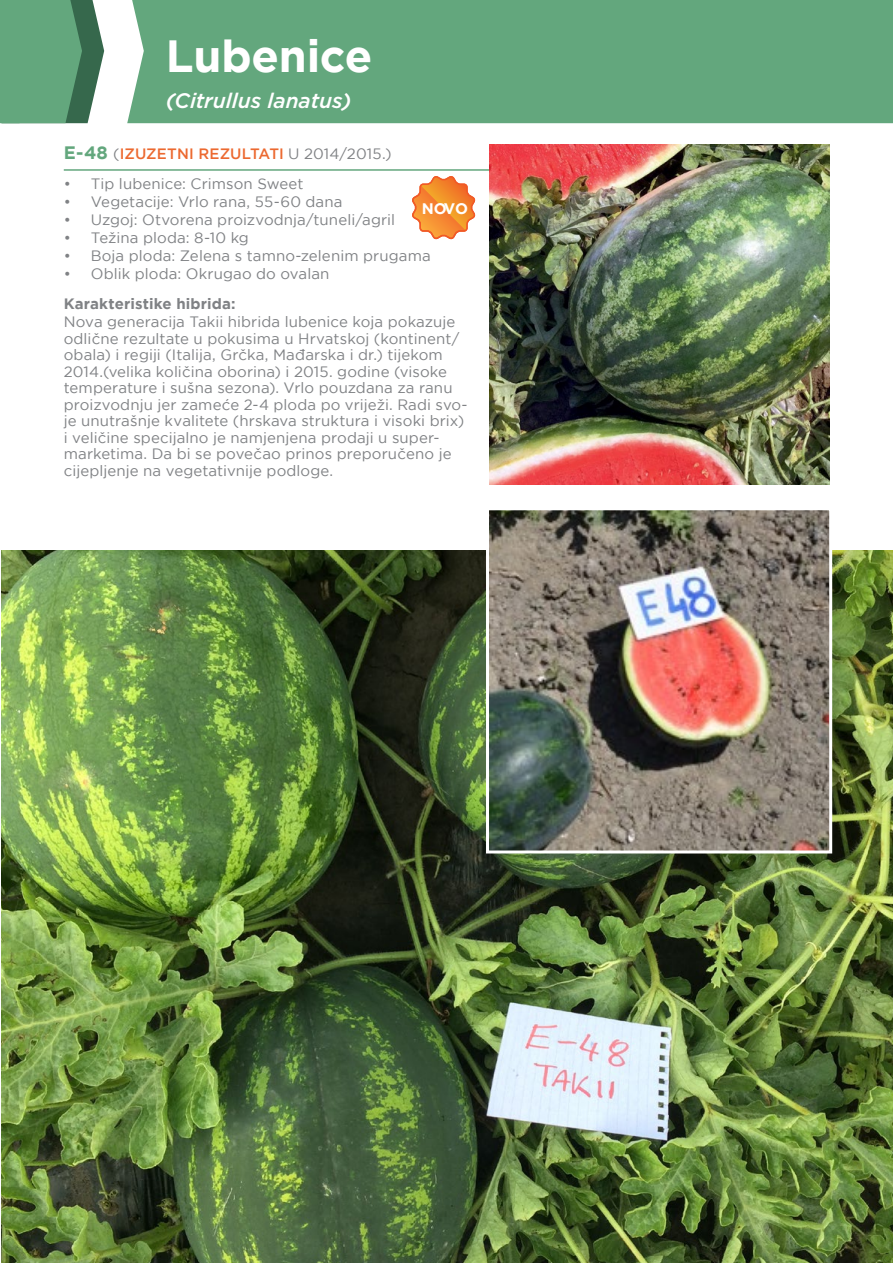
<style>
.page{position:relative;width:893px;height:1263px;background:#fff}
.page>*{position:absolute;margin:0;border:0;box-sizing:border-box;transform-origin:0 0}
.t1{font:700 45px "Gotham";letter-spacing:-.005em;color:#fff}
.t2{font:italic 500 21px "Gotham";letter-spacing:-.005em;color:#fff}
.t3{font:700 15.3px "Gotham";color:#fff}
.t4{font:15px/16.5px "Gotham";letter-spacing:.005em;color:#808285}
.t5{font:500 15px "Gotham";color:#ec6930}
.t6{font:700 15px "Gotham";letter-spacing:.01em;color:#808285}
.s1{font-weight:700;font-size:18px;color:#63a77d}
.s2{font-weight:400;color:#808285}
</style>
<div class="page">
<div style="left:104px;top:0;width:789px;height:123px;background:#63a77d"></div>
<svg style="left:0;top:0;width:104px;height:123px;background:#649f7b"></svg>
<hr style="left:64px;top:169px;width:443px;height:2px;background:#63a77d">
<svg style="left:412px;top:176px;width:64px;height:64px"></svg>
<img style="left:489px;top:145px;width:340px;height:340px">
<img style="left:2px;top:551px;width:891px;height:712px">
<img style="left:484px;top:510px;width:350px;height:345px">
<h1 class="t1" style="left:166px;top:26px;width:208px">Lubenice</h1>
<h2 class="t2" style="left:166px;top:87px;width:187px">(Citrullus lanatus)</h2>
<p class="t5" style="left:64px;top:144px;width:329px"><span class="s1">E-48</span> <span class="s2">(</span>IZUZETNI REZULTATI <span class="s2">U 2014/2015.)</span></p>
<p class="t4" style="left:64px;top:175px;width:241px">• Tip lubenice: Crimson Sweet</p>
<p class="t4" style="left:64px;top:193px;width:280px">• Vegetacije: Vrlo rana, 55-60 dana</p>
<p class="t4" style="left:64px;top:211px;width:333px">• Uzgoj: Otvorena proizvodnja/tuneli/agril</p>
<p class="t4" style="left:64px;top:229px;width:187px">• Težina ploda: 8-10 kg</p>
<p class="t4" style="left:64px;top:247px;width:368px">• Boja ploda: Zelena s tamno-zelenim prugama</p>
<p class="t4" style="left:64px;top:265px;width:267px">• Oblik ploda: Okrugao do ovalan</p>
<p class="t6" style="left:64px;top:294px;width:173px">Karakteristike hibrida:</p>
<p class="t4" style="left:64px;top:313px;width:405px">Nova generacija Takii hibrida lubenice koja pokazuje odlične rezultate u pokusima u Hrvatskoj (kontinent/ obala) i regiji (Italija, Grčka, Mađarska i dr.) tijekom 2014.(velika količina oborina) i 2015. godine (visoke temperature i sušna sezona). Vrlo pouzdana za ranu proizvodnju jer zameće 2-4 ploda po vriježi. Radi svo&shy;je unutrašnje kvalitete (hrskava struktura i visoki brix) i veličine specijalno je namjenjena prodaji u super&shy;marketima. Da bi se povečao prinos preporučeno je cijepljenje na vegetativnije podloge.</p>
<p class="t3" style="left:422px;top:198px;width:48px">NOVO</p>
</div>
